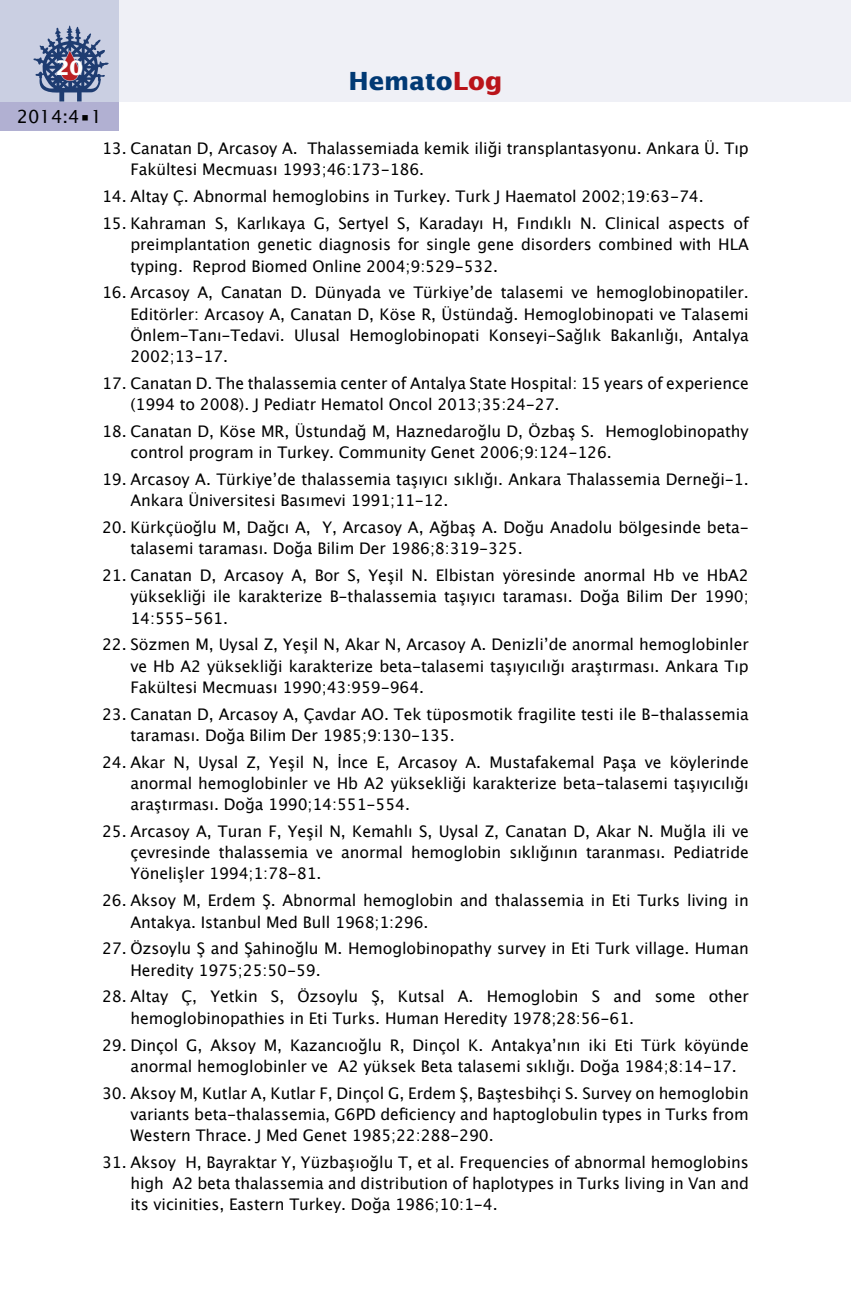
<style>
.page{position:relative;width:851px;height:1304px;background:#fff}
.page>*{position:absolute;margin:0;border:0;box-sizing:border-box;transform-origin:0 0}
.t1{font:700 25px "Lucida Sans Std";color:#003974}
.t2{font:700 20px "Lucida Sans Std";color:#fff}
.t3{font:18px "Lucida Sans Std";color:#000}
.t4{font:16px/21.2px "Lucida Grande";letter-spacing:-.005em;color:#000}
.s1{color:#ba141a}
</style>
<div class="page">
<div style="left:102px;top:0;width:748px;height:102px;background:#eff0f6"></div>
<div style="left:0;top:102px;width:119px;height:28px;background:#b1b0d2"></div>
<div style="left:0;top:0;width:119px;height:102px;background:#cacfe2"></div>
<svg style="left:33px;top:26px;width:76px;height:75px"></svg>
<p class="t2" style="left:56px;top:56px;width:29px">20</p>
<p class="t3" style="left:17px;top:106px;width:87px">2014:4•1</p>
<h1 class="t1" style="left:348px;top:66px;width:155px">Hemato<span class="s1">Log</span></h1>
<p class="t4" style="left:130px;top:138px;width:619px;text-indent:-28px">13. Canatan D, Arcasoy A. Thalassemiada kemik iliği transplantasyonu. Ankara Ü. Tıp<br>Fakültesi Mecmuası 1993;46:173-186.</p>
<p class="t4" style="left:102px;top:186px;width:603px">14. Altay Ç. Abnormal hemoglobins in Turkey. Turk J Haematol 2002;19:63-74.</p>
<p class="t4" style="left:130px;top:213px;width:619px;text-align:justify;text-indent:-28px">15. Kahraman S, Karlıkaya G, Sertyel S, Karadayı H, Fındıklı N. Clinical aspects of preimplantation genetic diagnosis for single gene disorders combined with HLA typing. Reprod Biomed Online 2004;9:529-532.</p>
<p class="t4" style="left:130px;top:282px;width:619px;text-align:justify;text-indent:-28px">16. Arcasoy A, Canatan D. Dünyada ve Türkiye’de talasemi ve hemoglobinopatiler.<br>Editörler: Arcasoy A, Canatan D, Köse R, Üstündağ. Hemoglobinopati ve Talasemi Önlem-Tanı-Tedavi. Ulusal Hemoglobinopati Konseyi-Sağlık Bakanlığı, Antalya 2002;13-17.</p>
<p class="t4" style="left:130px;top:373px;width:619px;text-indent:-28px">17. Canatan D. The thalassemia center of Antalya State Hospital: 15 years of experience (1994 to 2008). J Pediatr Hematol Oncol 2013;35:24-27.</p>
<p class="t4" style="left:130px;top:421px;width:619px;text-indent:-28px">18. Canatan D, Köse MR, Üstundağ M, Haznedaroğlu D, Özbaş S. Hemoglobinopathy control program in Turkey. Community Genet 2006;9:124-126.</p>
<p class="t4" style="left:130px;top:469px;width:619px;text-indent:-28px">19. Arcasoy A. Türkiye’de thalassemia taşıyıcı sıklığı. Ankara Thalassemia Derneği-1.<br>Ankara Üniversitesi Basımevi 1991;11-12.</p>
<p class="t4" style="left:130px;top:517px;width:619px;text-indent:-28px">20. Kürkçüoğlu M, Dağcı A, Y, Arcasoy A, Ağbaş A. Doğu Anadolu bölgesinde beta&shy;talasemi taraması. Doğa Bilim Der 1986;8:319-325.</p>
<p class="t4" style="left:130px;top:565px;width:619px;text-align:justify;text-indent:-28px">21. Canatan D, Arcasoy A, Bor S, Yeşil N. Elbistan yöresinde anormal Hb ve HbA2 yüksekliği ile karakterize B-thalassemia taşıyıcı taraması. Doğa Bilim Der 1990; 14:555-561.</p>
<p class="t4" style="left:130px;top:634px;width:619px;text-align:justify;text-indent:-28px">22. Sözmen M, Uysal Z, Yeşil N, Akar N, Arcasoy A. Denizli’de anormal hemoglobinler ve Hb A2 yüksekliği karakterize beta-talasemi taşıyıcılığı araştırması. Ankara Tıp Fakültesi Mecmuası 1990;43:959-964.</p>
<p class="t4" style="left:130px;top:704px;width:619px;text-indent:-28px">23. Canatan D, Arcasoy A, Çavdar AO. Tek tüposmotik fragilite testi ile B-thalassemia taraması. Doğa Bilim Der 1985;9:130-135.</p>
<p class="t4" style="left:130px;top:752px;width:619px;text-align:justify;text-indent:-28px">24. Akar N, Uysal Z, Yeşil N, İnce E, Arcasoy A. Mustafakemal Paşa ve köylerinde anormal hemoglobinler ve Hb A2 yüksekliği karakterize beta-talasemi taşıyıcılığı araştırması. Doğa 1990;14:551-554.</p>
<p class="t4" style="left:130px;top:821px;width:619px;text-align:justify;text-indent:-28px">25. Arcasoy A, Turan F, Yeşil N, Kemahlı S, Uysal Z, Canatan D, Akar N. Muğla ili ve çevresinde thalassemia ve anormal hemoglobin sıklığının taranması. Pediatride Yönelişler 1994;1:78-81.</p>
<p class="t4" style="left:130px;top:890px;width:619px;text-indent:-28px">26. Aksoy M, Erdem Ş. Abnormal hemoglobin and thalassemia in Eti Turks living in<br>Antakya. Istanbul Med Bull 1968;1:296.</p>
<p class="t4" style="left:130px;top:938px;width:619px;text-indent:-28px">27. Özsoylu Ş and Şahinoğlu M. Hemoglobinopathy survey in Eti Turk village. Human<br>Heredity 1975;25:50-59.</p>
<p class="t4" style="left:130px;top:986px;width:619px;text-indent:-28px">28. Altay Ç, Yetkin S, Özsoylu Ş, Kutsal A. Hemoglobin S and some other hemoglobinopathies in Eti Turks. Human Heredity 1978;28:56-61.</p>
<p class="t4" style="left:130px;top:1034px;width:619px;text-indent:-28px">29. Dinçol G, Aksoy M, Kazancıoğlu R, Dinçol K. Antakya’nın iki Eti Türk köyünde anormal hemoglobinler ve A2 yüksek Beta talasemi sıklığı. Doğa 1984;8:14-17.</p>
<p class="t4" style="left:130px;top:1082px;width:619px;text-align:justify;text-indent:-28px">30. Aksoy M, Kutlar A, Kutlar F, Dinçol G, Erdem Ş, Baştesbihçi S. Survey on hemoglobin variants beta-thalassemia, G6PD deficiency and haptoglobulin types in Turks from Western Thrace. J Med Genet 1985;22:288-290.</p>
<p class="t4" style="left:130px;top:1152px;width:619px;text-align:justify;text-indent:-28px">31. Aksoy H, Bayraktar Y, Yüzbaşıoğlu T, et al. Frequencies of abnormal hemoglobins high A2 beta thalassemia and distribution of haplotypes in Turks living in Van and its vicinities, Eastern Turkey. Doğa 1986;10:1-4.</p>
</div>
